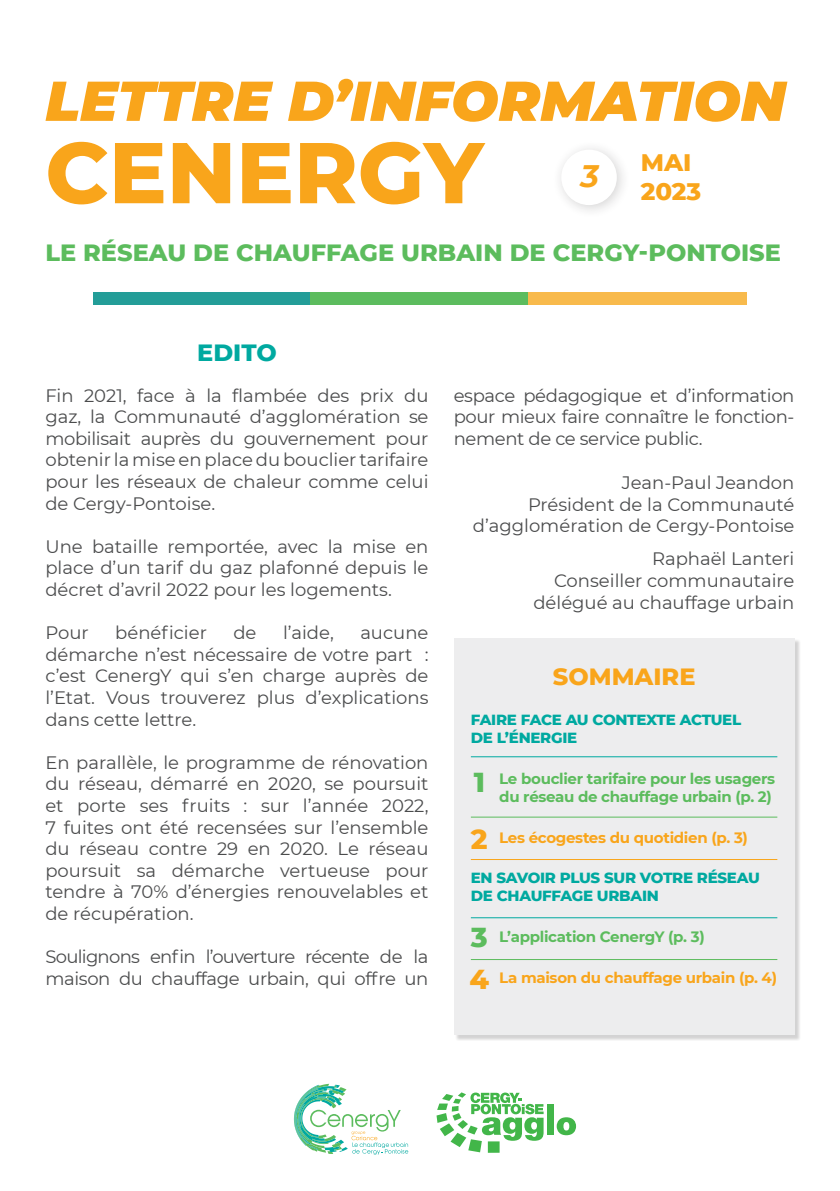
<style>
.page{position:relative;width:840px;height:1191px;background:#fff}
.page>*{position:absolute;margin:0;border:0;box-sizing:border-box;transform-origin:0 0}
.t1{font:800 86px "Montserrat";color:#f9a51b}
.t2{font:italic 900 56px "Montserrat";color:#f9a51b}
.t3{font:italic 700 31px "Montserrat";color:#f9a51b}
.t4{font:800 28px "Montserrat";color:#5cbc5d}
.t5{font:800 28px "Montserrat";color:#f9a51b}
.t6{font:800 24.4px "Montserrat";color:#f9a51b}
.t7{font:800 24px "Montserrat";color:#5cbc5d}
.t8{font:800 24px "Montserrat";color:#f9a51b}
.t9{font:800 24px "Montserrat";color:#00a9a0}
.t10{font:18px/21.6px "Montserrat";color:#4b4c4d;text-align:justify}
.t11{font:18px/21.6px "Montserrat";letter-spacing:-.03em;color:#4b4c4d}
.t12{font:700 15px/18px "Montserrat";letter-spacing:-.02em;color:#5cbc5d}
.t13{font:800 15px/18px "Montserrat";letter-spacing:-.02em;color:#00a9a0}
.t14{font:700 15px "Montserrat";letter-spacing:-.02em;color:#f9a51b}
</style>
<div class="page">
<svg style="left:294px;top:1083px;width:114px;height:71px"></svg>
<svg style="left:436px;top:1092px;width:107px;height:60px"></svg>
<div style="left:547px;top:1104px;width:6px;height:30px;background:#42b649"></div>
<svg style="left:556px;top:1117px;width:19px;height:18px"></svg>
<div style="left:455px;top:639px;width:345px;height:402px;background:#231f20;opacity:.2"></div>
<div style="left:453px;top:638px;width:341px;height:396px;background:#ededee"></div>
<hr style="left:470px;top:756px;width:306px;height:1px;background:#00a9a0">
<hr style="left:470px;top:816px;width:306px;height:1px;background:#5cbc5d">
<hr style="left:470px;top:859px;width:306px;height:1px;background:#f9a51b">
<hr style="left:470px;top:917px;width:306px;height:1px;background:#00a9a0">
<hr style="left:470px;top:959px;width:306px;height:1px;background:#5cbc5d">
<div style="left:551px;top:140px;width:79px;height:79px;background:#231f20;opacity:.2"></div>
<div style="left:561px;top:150px;width:55px;height:55px;background:#fff;border-radius:50%"></div>
<div style="left:93px;top:292px;width:218px;height:13px;background:#239d98"></div>
<div style="left:309px;top:292px;width:219px;height:13px;background:#5cbc5e"></div>
<div style="left:528px;top:292px;width:218px;height:13px;background:#f8ba4c"></div>
<p class="t2" style="left:45px;top:59px;width:741px">LETTRE D’INFORMATION</p>
<p class="t1" style="left:45px;top:110px;width:439px">CENERGY</p>
<p class="t6" style="left:640px;top:144px;width:52px">MAI</p>
<p class="t6" style="left:640px;top:174px;width:62px">2023</p>
<p class="t3" style="left:580px;top:154px;width:20px">3</p>
<p class="t7" style="left:45px;top:235px;width:736px">LE RÉSEAU DE CHAUFFAGE URBAIN DE CERGY-PONTOISE</p>
<p class="t9" style="left:197px;top:334px;width:81px">EDITO</p>
<p class="t10" style="left:45px;top:384px;width:384px">Fin 2021, face à la flambée des prix du gaz, la Communauté d’agglomération se mobilisait auprès du gouvernement pour obtenir la mise en place du bouclier tarifaire pour les réseaux de chaleur comme celui de Cergy-Pontoise.</p>
<p class="t10" style="left:45px;top:535px;width:384px">Une bataille remportée, avec la mise en place d’un tarif du gaz plafonné depuis le décret d’avril 2022 pour les logements.</p>
<p class="t10" style="left:45px;top:621px;width:45px">Pour</p>
<p class="t10" style="left:115px;top:621px;width:93px">bénéficier</p>
<p class="t10" style="left:233px;top:621px;width:25px">de</p>
<p class="t10" style="left:283px;top:621px;width:52px">l’aide,</p>
<p class="t10" style="left:45px;top:621px;width:384px;text-indent:315px">aucune démarche n’est nécessaire de votre part : c’est CenergY qui s’en charge auprès de l’Etat. Vous trouverez plus d’explications dans cette lettre.</p>
<p class="t10" style="left:45px;top:751px;width:384px">En parallèle, le programme de rénovation du réseau, démarré en 2020, se poursuit et porte ses fruits : sur l’année 2022, 7 fuites ont été recensées sur l’ensemble du réseau contre 29 en 2020. Le réseau poursuit sa démarche vertueuse pour tendre à 70% d’énergies renouvelables et de récupération.</p>
<p class="t11" style="left:45px;top:945px;width:384px">Soulignons enfin l’ouverture récente de la maison du chauffage urbain, qui offre un</p>
<p class="t10" style="left:453px;top:384px;width:342px">espace pédagogique et d’information pour mieux faire connaître le fonction&shy;nement de ce service public.</p>
<p class="t10" style="left:621px;top:471px;width:174px">Jean-Paul Jeandon</p>
<p class="t10" style="left:472px;top:493px;width:323px;text-align:right">Président de la Communauté d’agglomération de Cergy-Pontoise</p>
<p class="t10" style="left:651px;top:547px;width:144px">Raphaël Lanteri</p>
<p class="t10" style="left:533px;top:569px;width:262px;text-align:right">Conseiller communautaire délégué au chauffage urbain</p>
<p class="t8" style="left:552px;top:658px;width:144px">SOMMAIRE</p>
<p class="t13" style="left:470px;top:710px;width:272px">FAIRE FACE AU CONTEXTE ACTUEL<br>DE L’ÉNERGIE</p>
<p class="t12" style="left:499px;top:769px;width:277px">Le bouclier tarifaire pour les usagers du réseau de chauffage urbain (p. 2)</p>
<p class="t14" style="left:499px;top:826px;width:250px">Les écogestes du quotidien (p. 3)</p>
<p class="t13" style="left:470px;top:868px;width:290px">EN SAVOIR PLUS SUR VOTRE RÉSEAU<br>DE CHAUFFAGE URBAIN</p>
<p class="t12" style="left:499px;top:927px;width:207px">L’application CenergY (p. 3)</p>
<p class="t14" style="left:499px;top:966px;width:279px">La maison du chauffage urbain (p. 4)</p>
<p class="t4" style="left:473px;top:761px;width:13px">1</p>
<p class="t5" style="left:470px;top:818px;width:18px">2</p>
<p class="t4" style="left:470px;top:916px;width:18px">3</p>
<p class="t5" style="left:469px;top:958px;width:21px">4</p>
</div>
